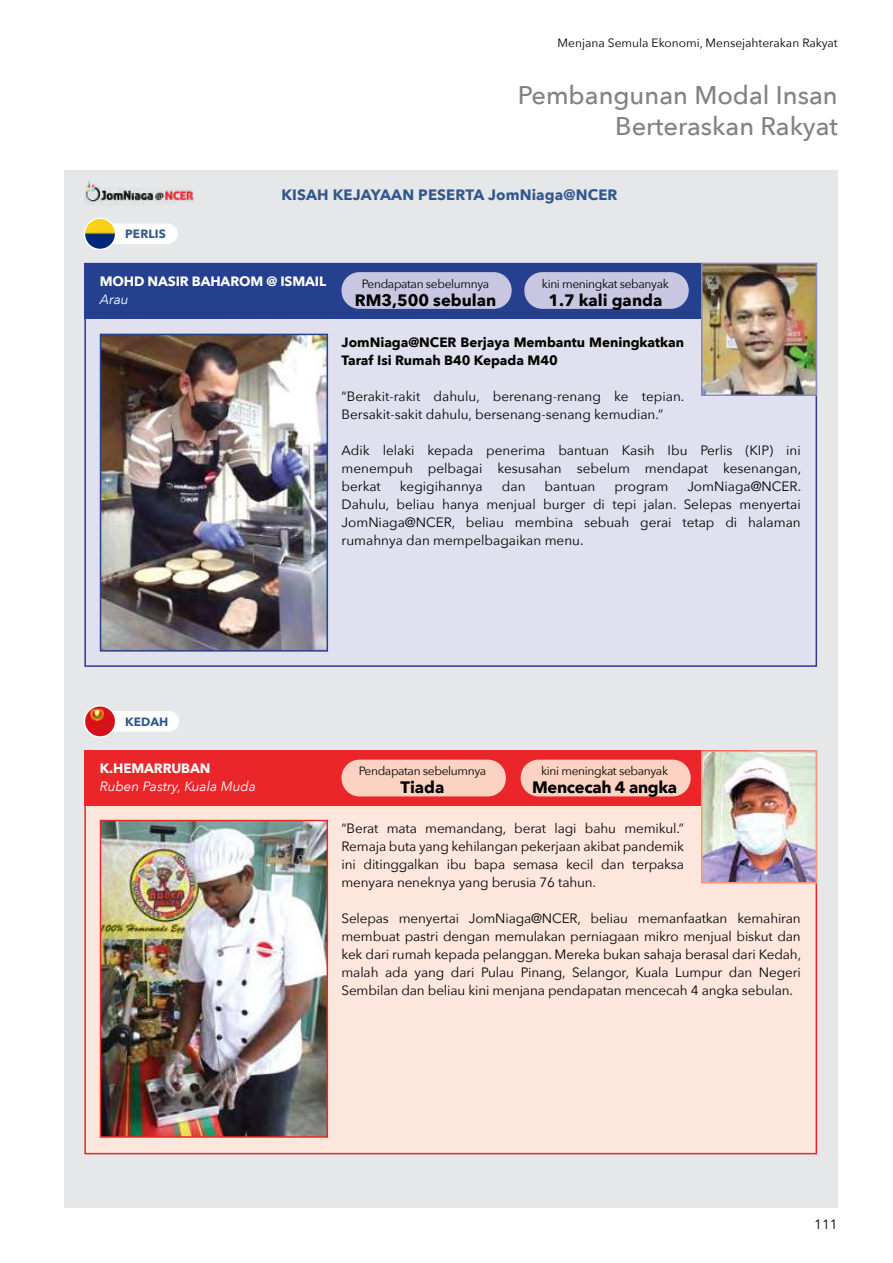
<style>
.page{position:relative;width:893px;height:1263px;background:#fff}
.page>*{position:absolute;margin:0;border:0;box-sizing:border-box;transform-origin:0 0}
.t1{font:500 25.5px/31.5px "Avenir Next";color:#808285;text-align:right}
.t2{font:700 16.5px "Avenir Next";color:#000}
.t3{font:700 16.5px "Avenir Next";letter-spacing:-.02em;color:#000}
.t4{font:700 15px "Avenir Next";letter-spacing:.01em;color:#31588d}
.t5{font:13.5px/18px "Avenir Next";color:#000;text-align:justify}
.t6{font:700 13.5px/18px "Avenir Next";color:#000}
.t7{font:700 13.5px "Avenir Next";letter-spacing:-.01em;color:#fff}
.t8{font:italic 13.5px "Avenir Next";color:#fff}
.t9{font:12px "Avenir Next";letter-spacing:-.03em;color:#000}
.t10{font:12px "Avenir Next";color:#000}
.t11{font:700 12px "Avenir Next";letter-spacing:.01em;color:#31588d}
</style>
<div class="page">
<div style="left:64px;top:170px;width:774px;height:1038px;background:#e6e7e8"></div>
<img style="left:85px;top:180px;width:109px;height:25px">
<div style="left:85px;top:224px;width:93px;height:20px;background:#fff;border-radius:10px"></div>
<svg style="left:84px;top:218px;width:32px;height:32px"></svg>
<img style="left:85px;top:219px;width:30px;height:30px;border-radius:15px">
<div style="left:85px;top:711px;width:94px;height:21px;background:#fff;border-radius:10px"></div>
<svg style="left:84px;top:705px;width:32px;height:33px"></svg>
<img style="left:85px;top:706px;width:30px;height:30px;border-radius:15px">
<div style="left:84px;top:263px;width:733px;height:404px;background:#e1e0ee;border:2px solid #2f3a90"></div>
<div style="left:84px;top:263px;width:666px;height:55px;background:#25408f"></div>
<img style="left:704px;top:266px;width:110px;height:127px">
<div style="left:701px;top:263px;width:116px;height:133px;border:2px solid #8889ba"></div>
<img style="left:103px;top:337px;width:222px;height:312px">
<div style="left:100px;top:334px;width:228px;height:318px;border:2px solid #25408f"></div>
<div style="left:524px;top:272px;width:165px;height:37px;background:#c9c6e1;border-radius:18px"></div>
<div style="left:342px;top:272px;width:170px;height:37px;background:#c9c6e1;border-radius:18px"></div>
<div style="left:84px;top:750px;width:733px;height:404px;background:#fde7dd;border:2px solid #eb262a"></div>
<div style="left:84px;top:750px;width:666px;height:56px;background:#eb262a"></div>
<img style="left:704px;top:753px;width:110px;height:127px">
<div style="left:701px;top:750px;width:116px;height:133px;border:2px solid #f5987d"></div>
<img style="left:103px;top:823px;width:222px;height:312px">
<div style="left:100px;top:820px;width:228px;height:318px;border:2px solid #eb262a"></div>
<div style="left:521px;top:760px;width:170px;height:36px;background:#fcd3c3;border-radius:18px"></div>
<div style="left:342px;top:760px;width:164px;height:36px;background:#fcd3c3;border-radius:18px"></div>
<p class="t10" style="left:558px;top:32px;width:282px">Menjana Semula Ekonomi, Mensejahterakan Rakyat</p>
<h1 class="t1" style="left:518px;top:78px;width:321px">Pembangunan Modal Insan<br>Berteraskan Rakyat</h1>
<p class="t11" style="left:125px;top:224px;width:42px">PERLIS</p>
<p class="t4" style="left:281px;top:182px;width:338px">KISAH KEJAYAAN PESERTA JomNiaga@NCER</p>
<p class="t7" style="left:100px;top:269px;width:228px">MOHD NASIR BAHAROM @ ISMAIL</p>
<p class="t8" style="left:100px;top:287px;width:30px">Arau</p>
<p class="t9" style="left:362px;top:273px;width:129px">Pendapatan sebelumnya</p>
<p class="t2" style="left:355px;top:285px;width:143px">RM3,500 sebulan</p>
<p class="t9" style="left:542px;top:273px;width:128px">kini meningkat sebanyak</p>
<p class="t2" style="left:548px;top:285px;width:115px">1.7 kali ganda</p>
<p class="t6" style="left:342px;top:333px;width:344px">JomNiaga@NCER Berjaya Membantu Meningkatkan<br>Taraf Isi Rumah B40 Kepada M40</p>
<p class="t5" style="left:342px;top:387px;width:344px">“Berakit-rakit dahulu, berenang-renang ke tepian.<br>Bersakit-sakit dahulu, bersenang-senang kemudian.”</p>
<p class="t5" style="left:342px;top:441px;width:461px">Adik lelaki kepada penerima bantuan Kasih Ibu Perlis (KIP) ini menempuh pelbagai kesusahan sebelum mendapat kesenangan, berkat</p>
<p class="t5" style="left:400px;top:477px;width:84px">kegigihannya</p>
<p class="t5" style="left:502px;top:477px;width:25px">dan</p>
<p class="t5" style="left:545px;top:477px;width:52px">bantuan</p>
<p class="t5" style="left:615px;top:477px;width:55px">program</p>
<p class="t5" style="left:342px;top:477px;width:461px;text-indent:346px">JomNiaga@NCER.<br>Dahulu, beliau hanya menjual burger di tepi jalan. Selepas menyertai JomNiaga@NCER, beliau membina sebuah gerai tetap di halaman rumahnya dan mempelbagaikan menu.</p>
<p class="t11" style="left:125px;top:711px;width:45px">KEDAH</p>
<p class="t7" style="left:100px;top:757px;width:112px">K.HEMARRUBAN</p>
<p class="t8" style="left:100px;top:775px;width:158px">Ruben Pastry, Kuala Muda</p>
<p class="t9" style="left:359px;top:761px;width:129px">Pendapatan sebelumnya</p>
<p class="t2" style="left:401px;top:773px;width:45px">Tiada</p>
<p class="t9" style="left:541px;top:761px;width:128px">kini meningkat sebanyak</p>
<p class="t3" style="left:532px;top:773px;width:147px">Mencecah 4 angka</p>
<p class="t5" style="left:342px;top:819px;width:344px">“Berat mata memandang, berat lagi bahu memikul.” Remaja buta yang kehilangan pekerjaan akibat pandemik ini ditinggalkan ibu bapa semasa kecil dan terpaksa menyara neneknya yang berusia 76 tahun.</p>
<p class="t5" style="left:342px;top:909px;width:461px">Selepas menyertai JomNiaga@NCER, beliau memanfaatkan kemahiran membuat pastri dengan memulakan perniagaan mikro menjual biskut dan kek dari rumah kepada pelanggan. Mereka bukan sahaja berasal dari Kedah, malah ada yang dari Pulau Pinang, Selangor, Kuala Lumpur dan Negeri Sembilan dan beliau kini menjana pendapatan mencecah 4 angka sebulan.</p>
<p class="t5" style="left:814px;top:1215px;width:25px">111</p>
</div>
